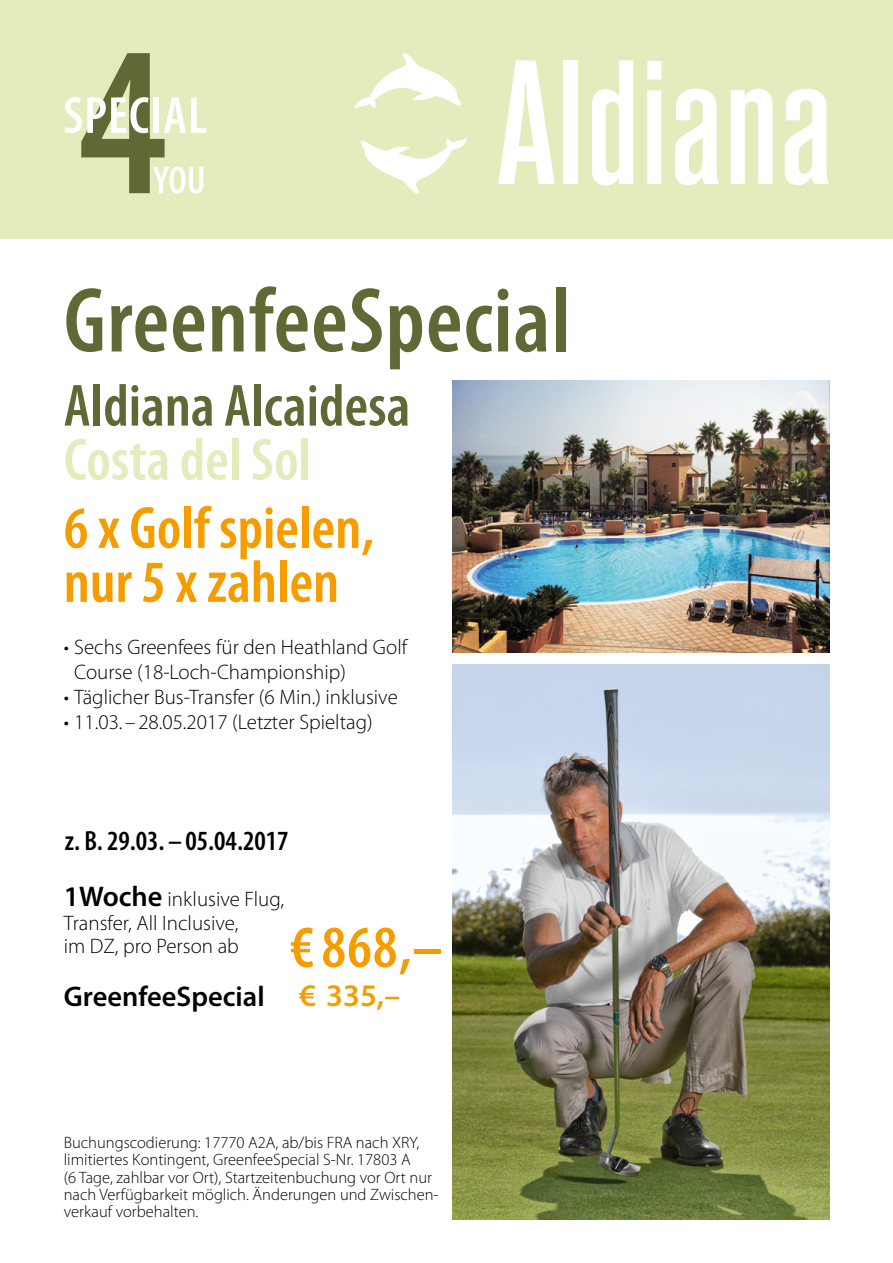
<style>
.page{position:relative;width:893px;height:1263px;background:#fff}
.page>*{position:absolute;margin:0;border:0;box-sizing:border-box;transform-origin:0 0}
.t1{font:600 condensed 93px "Myriad Pro";letter-spacing:.01em;color:#626835}
.t2{font:600 condensed 60px/54px "Myriad Pro";color:#f59c00}
.t3{font:600 condensed 60px "Myriad Pro";color:#626835}
.t4{font:600 condensed 60px "Myriad Pro";color:#e3ecbc}
.t5{font:600 28.5px "Myriad Pro";color:#000}
.t6{font:600 condensed 27.9px "Myriad Pro";color:#000}
.t7{font:300 21px/23.5px "Myriad Pro";color:#000}
.t8{font:300 16.5px/17.4px "Myriad Pro";color:#000}
.s1{font-weight:600;font-size:28.5px}
.s2{font-size:31.5px;color:#f59c00}
</style>
<div class="page">
<img style="left:453px;top:665px;width:376px;height:555px">
<div style="left:0;top:0;width:893px;height:238px;background:#e3ecbc"></div>
<svg style="left:498px;top:60px;width:57px;height:124px"></svg>
<div style="left:563px;top:60px;width:14px;height:124px;background:#fff"></div>
<svg style="left:592px;top:60px;width:41px;height:126px"></svg>
<svg style="left:647px;top:61px;width:14px;height:123px;background:#fbfcf7"></svg>
<svg style="left:675px;top:89px;width:44px;height:96px"></svg>
<svg style="left:731px;top:89px;width:42px;height:95px"></svg>
<svg style="left:784px;top:89px;width:45px;height:96px"></svg>
<svg style="left:355px;top:53px;width:106px;height:56px"></svg>
<svg style="left:361px;top:138px;width:106px;height:56px"></svg>
<svg style="left:64px;top:53px;width:142px;height:141px"></svg>
<img style="left:453px;top:381px;width:376px;height:272px">
<h1 class="t1" style="left:64px;top:263px;width:509px">GreenfeeSpecial</h1>
<h2 class="t3" style="left:64px;top:369px;width:348px">Aldiana Alcaidesa</h2>
<h2 class="t4" style="left:64px;top:423px;width:249px">Costa del Sol</h2>
<h2 class="t2" style="left:64px;top:500px;width:312px">6 x Golf spielen, nur 5 x zahlen</h2>
<p class="t7" style="left:74px;top:634px;width:334px;line-height:25.2px;text-indent:-10px">• Sechs Greenfees für den Heathland Golf<br>Course (18-Loch-Championship)</p>
<p class="t7" style="left:64px;top:685px;width:336px">• Täglicher Bus-Transfer (6 Min.) inklusive</p>
<p class="t7" style="left:64px;top:710px;width:310px">• 11.03. – 28.05.2017 (Letzter Spieltag)</p>
<h3 class="t6" style="left:65px;top:824px;width:225px">z. B. 29.03. – 05.04.2017</h3>
<p class="t7" style="left:64px;top:887px;width:222px"><span class="s1">1Woche</span> inklusive Flug,<br>Transfer, All Inclusive,<br>im DZ, pro Person ab</p>
<h2 class="t2" style="left:290px;top:919px;width:154px">€868,–</h2>
<h3 class="t5" style="left:64px;top:978px;width:338px">GreenfeeSpecial <span class="s2">€ 335,–</span></h3>
<p class="t8" style="left:64px;top:1133px;width:376px">Buchungscodierung: 17770 A2A, ab/bis FRA nach XRY, limitiertes Kontingent, GreenfeeSpecial S-Nr. 17803 A<br>(6 Tage, zahlbar vor Ort), Startzeitenbuchung vor Ort nur nach Verfügbarkeit möglich. Änderungen und Zwischen&shy;verkauf vorbehalten.</p>
</div>
